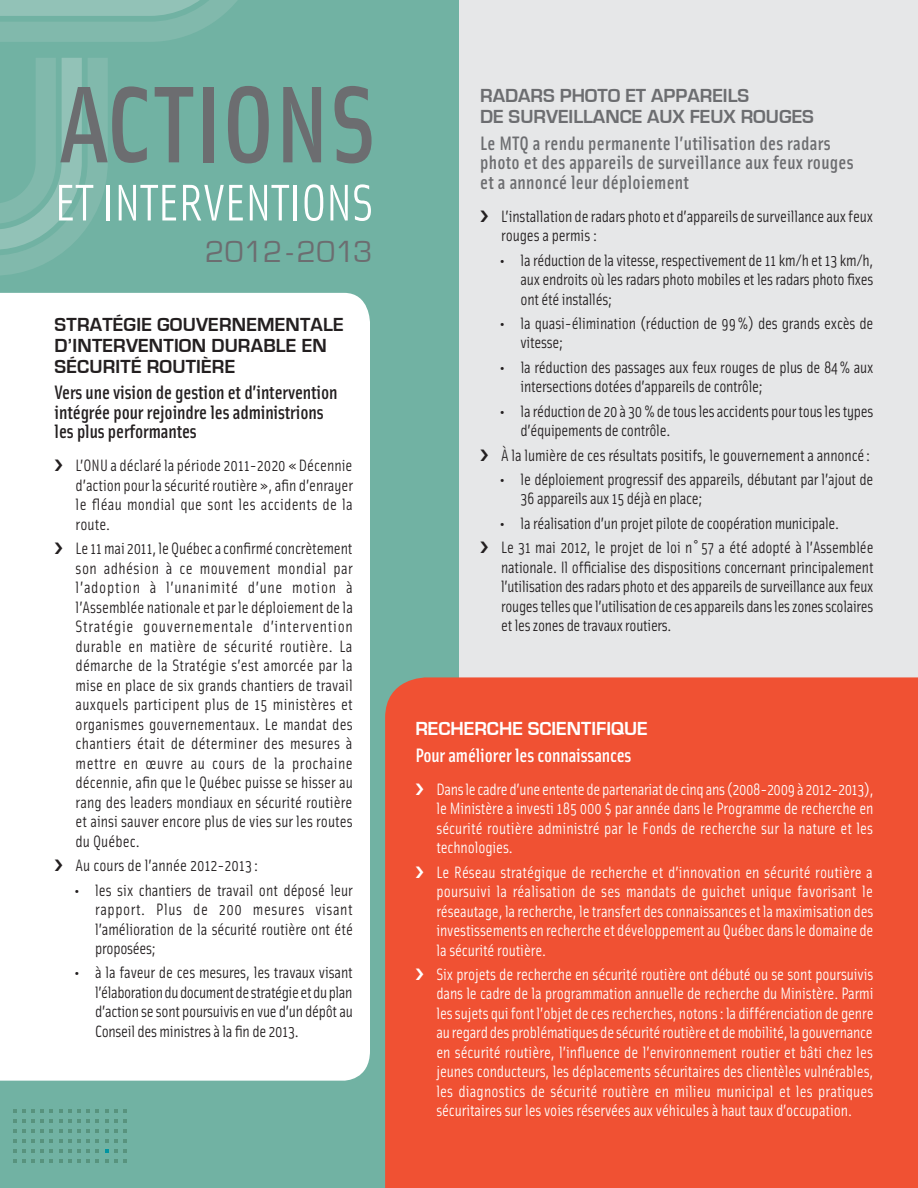
<style>
.page{position:relative;width:918px;height:1188px;background:#fff}
.page>*{position:absolute;margin:0;border:0;box-sizing:border-box;transform-origin:0 0}
.t1{font:500 109.2px "Solex";color:#6c6d70}
.t2{font:51.6px "Solex";letter-spacing:-.01em;color:#fff}
.t3{font:31.5px "Eurostile";color:#6c6d70}
.t4{font:500 19.5px/19.5px "Solex";letter-spacing:.015em;color:#6c6d70}
.t5{font:500 19.5px/19.5px "Solex";letter-spacing:-.005em;color:#231f20}
.t6{font:700 19.5px/21px "Eurostile";letter-spacing:.01em;color:#231f20}
.t7{font:500 19.5px/26.2px "Solex";letter-spacing:-.005em;color:#fff}
.t8{font:700 19.5px/21px "Eurostile";color:#6c6d70}
.t9{font:16.5px/19.5px "Solex";letter-spacing:-.015em;color:#231f20;text-align:justify}
.t10{font:16.5px/19.5px "Solex";letter-spacing:-.005em;color:#fff;text-align:justify}
.t11{font:16.5px "Solex";letter-spacing:.005em;color:#231f20}
.s1{font-family:"Eurostile";font-weight:700}
</style>
<div class="page">
<div style="left:0;top:0;width:460px;height:1188px;background:#71b2a3"></div>
<div style="left:0;top:293px;width:370px;height:788px;background:#fff"></div>
<div style="left:460px;top:0;width:458px;height:1188px;background:#e6e7e8"></div>
<svg style="left:114px;top:1109px;width:13px;height:4px"></svg>
<svg style="left:105px;top:1109px;width:3px;height:4px"></svg>
<svg style="left:96px;top:1109px;width:3px;height:4px"></svg>
<svg style="left:68px;top:1109px;width:22px;height:4px"></svg>
<svg style="left:59px;top:1109px;width:3px;height:4px"></svg>
<svg style="left:50px;top:1109px;width:3px;height:4px"></svg>
<svg style="left:22px;top:1109px;width:22px;height:4px"></svg>
<svg style="left:13px;top:1109px;width:3px;height:4px"></svg>
<svg style="left:114px;top:1119px;width:13px;height:4px"></svg>
<svg style="left:105px;top:1119px;width:3px;height:4px"></svg>
<svg style="left:96px;top:1119px;width:3px;height:4px"></svg>
<svg style="left:68px;top:1119px;width:22px;height:4px"></svg>
<svg style="left:59px;top:1119px;width:3px;height:4px"></svg>
<svg style="left:50px;top:1119px;width:3px;height:4px"></svg>
<svg style="left:22px;top:1119px;width:22px;height:4px"></svg>
<svg style="left:13px;top:1119px;width:3px;height:4px"></svg>
<svg style="left:114px;top:1129px;width:13px;height:4px"></svg>
<svg style="left:105px;top:1129px;width:3px;height:4px"></svg>
<svg style="left:96px;top:1129px;width:3px;height:4px"></svg>
<svg style="left:68px;top:1129px;width:22px;height:4px"></svg>
<svg style="left:59px;top:1129px;width:3px;height:4px"></svg>
<svg style="left:50px;top:1129px;width:3px;height:4px"></svg>
<svg style="left:22px;top:1129px;width:22px;height:4px"></svg>
<svg style="left:13px;top:1129px;width:3px;height:4px"></svg>
<svg style="left:114px;top:1139px;width:13px;height:4px"></svg>
<svg style="left:105px;top:1139px;width:3px;height:4px"></svg>
<svg style="left:96px;top:1139px;width:3px;height:4px"></svg>
<svg style="left:68px;top:1139px;width:22px;height:4px"></svg>
<svg style="left:59px;top:1139px;width:3px;height:4px"></svg>
<svg style="left:50px;top:1139px;width:3px;height:4px"></svg>
<svg style="left:22px;top:1139px;width:22px;height:4px"></svg>
<svg style="left:13px;top:1139px;width:3px;height:4px"></svg>
<svg style="left:114px;top:1149px;width:13px;height:4px"></svg>
<svg style="left:105px;top:1149px;width:3px;height:4px"></svg>
<svg style="left:96px;top:1149px;width:3px;height:4px"></svg>
<svg style="left:68px;top:1149px;width:22px;height:4px"></svg>
<svg style="left:59px;top:1149px;width:3px;height:4px"></svg>
<svg style="left:50px;top:1149px;width:3px;height:4px"></svg>
<svg style="left:22px;top:1149px;width:22px;height:4px"></svg>
<svg style="left:13px;top:1149px;width:3px;height:4px"></svg>
<svg style="left:114px;top:1159px;width:13px;height:4px"></svg>
<svg style="left:105px;top:1159px;width:3px;height:4px"></svg>
<svg style="left:96px;top:1159px;width:3px;height:4px"></svg>
<svg style="left:68px;top:1159px;width:22px;height:4px"></svg>
<svg style="left:59px;top:1159px;width:3px;height:4px"></svg>
<svg style="left:50px;top:1159px;width:3px;height:4px"></svg>
<svg style="left:22px;top:1159px;width:22px;height:4px"></svg>
<svg style="left:13px;top:1159px;width:3px;height:4px"></svg>
<svg style="left:192px;top:0;width:45px;height:33px"></svg>
<svg style="left:168px;top:0;width:24px;height:40px"></svg>
<svg style="left:0;top:0;width:168px;height:275px"></svg>
<div style="left:385px;top:677px;width:533px;height:511px;background:#f05133"></div>
<svg style="left:55px;top:460px;width:8px;height:11px"></svg>
<svg style="left:55px;top:543px;width:8px;height:11px"></svg>
<svg style="left:55px;top:860px;width:8px;height:11px"></svg>
<svg style="left:416px;top:783px;width:7px;height:12px"></svg>
<svg style="left:416px;top:866px;width:7px;height:12px"></svg>
<svg style="left:416px;top:968px;width:7px;height:12px"></svg>
<p class="t1" style="left:59px;top:85px;width:318px">ACTIONS</p>
<p class="t2" style="left:55px;top:184px;width:320px">ET INTERVENTIONS</p>
<p class="t3" style="left:205px;top:236px;width:169px">2012 - 2013</p>
<h2 class="t6" style="left:55px;top:315px;width:290px">STRATÉGIE GOUVERNEMENTALE<br>D’INTERVENTION DURABLE EN<br>SÉCURITÉ ROUTIÈRE</h2>
<p class="t5" style="left:55px;top:385px;width:284px">Vers une vision de gestion et d’intervention intégrée pour rejoindre les administrions les plus performantes</p>
<p class="t9" style="left:76px;top:458px;width:279px">L’ONU a déclaré la période 2011-2020 « Décennie d’action pour la sécurité routière », afin d’enrayer le fléau mondial que sont les accidents de la route.</p>
<p class="t9" style="left:76px;top:541px;width:279px">Le 11 mai 2011, le Québec a confirmé concrètement son adhésion à ce mouvement mondial par l’adoption à l’unanimité d’une motion à l’Assemblée nationale et par le déploiement de la Stratégie gouvernementale d’intervention durable en matière de sécurité routière. La démarche de la Stratégie s’est amorcée par la mise en place de six grands chantiers de travail auxquels participent plus de 15 ministères et organismes gouvernementaux. Le mandat des chantiers était de déterminer des mesures à mettre en œuvre au cours de la prochaine décennie, afin que le Québec puisse se hisser au rang des leaders mondiaux en sécurité routière et ainsi sauver encore plus de vies sur les routes du Québec.</p>
<p class="t11" style="left:76px;top:859px;width:184px">Au cours de l’année 2012-2013 :</p>
<p class="t9" style="left:95px;top:882px;width:259px;text-indent:-21px">• les six chantiers de travail ont déposé leur rapport. Plus de 200 mesures visant l’amélioration de la sécurité routière ont été proposées;</p>
<p class="t9" style="left:95px;top:965px;width:259px;text-indent:-21px">• à la faveur de ces mesures, les travaux visant l’élaboration du document de stratégie et du plan d’action se sont poursuivis en vue d’un dépôt au Conseil des ministres à la fin de 2013.</p>
<h2 class="t8" style="left:480px;top:86px;width:335px">RADARS PHOTO ET APPAREILS<br>DE SURVEILLANCE AUX FEUX ROUGES</h2>
<p class="t4" style="left:480px;top:135px;width:375px">Le MTQ a rendu permanente l’utilisation des radars photo et des appareils de surveillance aux feux rouges et a annoncé leur déploiement</p>
<p class="t9" style="left:501px;top:208px;width:373px">L’installation de radars photo et d’appareils de surveillance aux feux rouges a permis :</p>
<p class="t9" style="left:521px;top:252px;width:354px;text-indent:-21px">• la réduction de la vitesse, respectivement de 11 km/h et 13 km/h, aux endroits où les radars photo mobiles et les radars photo fixes ont été installés;</p>
<p class="t9" style="left:521px;top:315px;width:354px;text-indent:-21px">• la quasi-élimination (réduction de 99 %) des grands excès de vitesse;</p>
<p class="t9" style="left:521px;top:359px;width:354px;text-indent:-21px">• la réduction des passages aux feux rouges de plus de 84 % aux intersections dotées d’appareils de contrôle;</p>
<p class="t9" style="left:521px;top:403px;width:354px;text-indent:-21px">• la réduction de 20 à 30 % de tous les accidents pour tous les types d’équipements de contrôle.</p>
<p class="t9" style="left:501px;top:447px;width:371px">À la lumière de ces résultats positifs, le gouvernement a annoncé :</p>
<p class="t9" style="left:521px;top:471px;width:354px;text-indent:-21px">• le déploiement progressif des appareils, débutant par l’ajout de<br>36 appareils aux 15 déjà en place;</p>
<p class="t9" style="left:500px;top:515px;width:341px">• la réalisation d’un projet pilote de coopération municipale.</p>
<p class="t9" style="left:501px;top:539px;width:374px">Le 31 mai 2012, le projet de loi n˚ 57 a été adopté à l’Assemblée nationale. Il officialise des dispositions concernant principalement l’utilisation des radars photo et des appareils de surveillance aux feux rouges telles que l’utilisation de ces appareils dans les zones scolaires et les zones de travaux routiers.</p>
<h2 class="t7" style="left:415px;top:718px;width:234px"><span class="s1">RECHERCHE SCIENTIFIQUE<br></span>Pour améliorer les connaissances</h2>
<p class="t10" style="left:436px;top:781px;width:439px">Dans le cadre d’une entente de partenariat de cinq ans (2008-2009 à 2012-2013), le Ministère a investi 185 000 $ par année dans le Programme de recherche en sécurité routière administré par le Fonds de recherche sur la nature et les technologies.</p>
<p class="t10" style="left:436px;top:864px;width:439px">Le Réseau stratégique de recherche et d’innovation en sécurité routière a poursuivi la réalisation de ses mandats de guichet unique favorisant le réseautage, la recherche, le transfert des connaissances et la maximisation des investissements en recherche et développement au Québec dans le domaine de la sécurité routière.</p>
<p class="t10" style="left:436px;top:966px;width:439px">Six projets de recherche en sécurité routière ont débuté ou se sont poursuivis dans le cadre de la programmation annuelle de recherche du Ministère. Parmi les sujets qui font l’objet de ces recherches, notons : la différenciation de genre au regard des problématiques de sécurité routière et de mobilité, la gouvernance en sécurité routière, l’influence de l’environnement routier et bâti chez les jeunes conducteurs, les déplacements sécuritaires des clientèles vulnérables, les diagnostics de sécurité routière en milieu municipal et les pratiques sécuritaires sur les voies réservées aux véhicules à haut taux d’occupation.</p>
</div>
